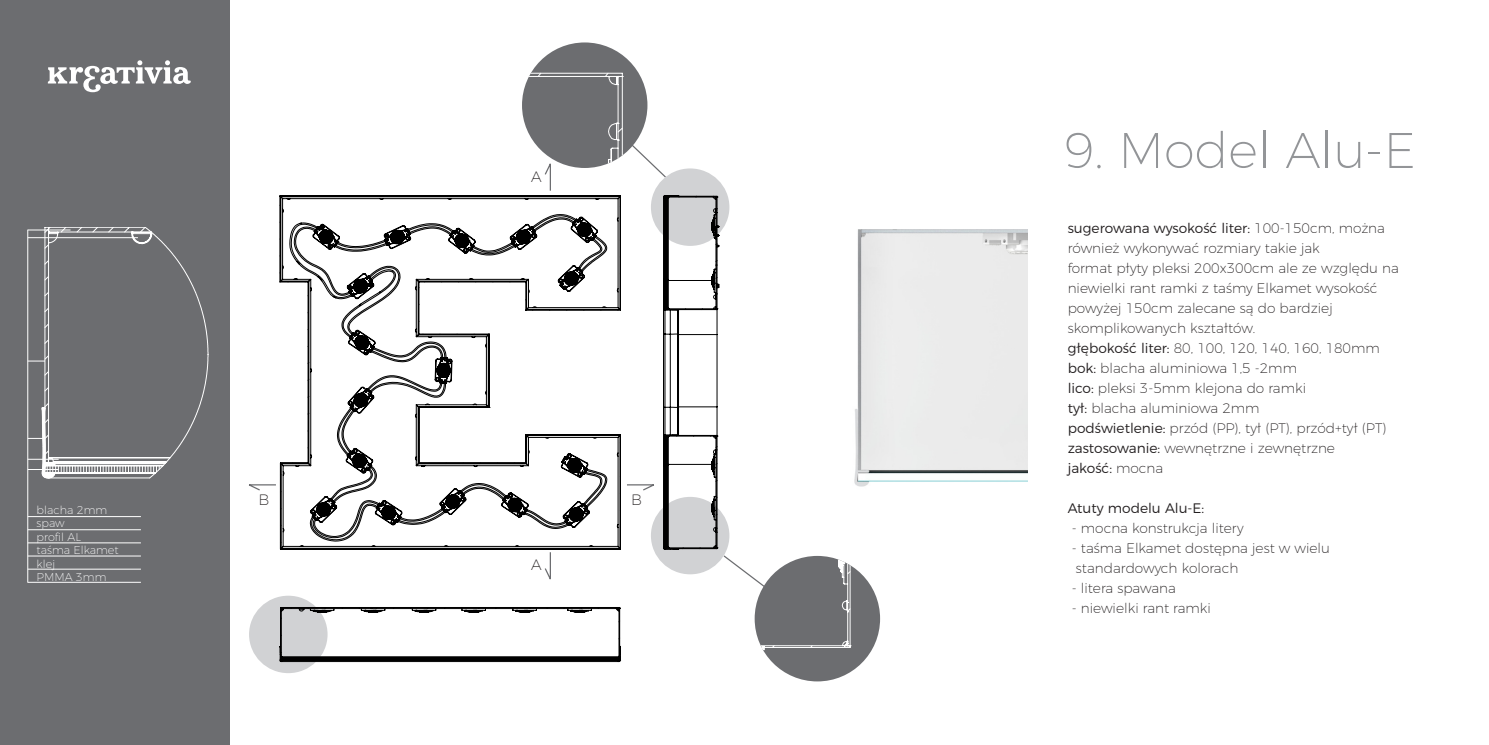
<style>
.page{position:relative;width:1489px;height:745px;background:#fff}
.page>*{position:absolute;margin:0;border:0;box-sizing:border-box;transform-origin:0 0}
.t1{font:200 50px "Montserrat";color:#939598}
.t2{font:200 15px "Montserrat";color:#231f20}
.t3{font:200 13.75px/20px "Montserrat";color:#231f20}
.t4{font:300 13.75px "Montserrat";color:#231f20}
.t5{font:200 11.25px "Montserrat";color:#fff}
.s1{font-weight:300}
.s2{font-weight:200}
</style>
<div class="page">
<div style="left:0;top:0;width:229px;height:744px;background:#6c6d70"></div>
<hr style="left:27px;top:229px;width:1px;height:353px;background:#fff">
<hr style="left:28px;top:516px;width:113px;height:1px;background:#fff">
<hr style="left:28px;top:529px;width:113px;height:1px;background:#fff">
<hr style="left:28px;top:542px;width:113px;height:1px;background:#fff">
<hr style="left:28px;top:555px;width:113px;height:1px;background:#fff">
<hr style="left:28px;top:568px;width:113px;height:1px;background:#fff">
<img style="left:855px;top:229px;width:172px;height:258px">
<svg style="left:28px;top:227px;width:180px;height:252px"></svg>
<hr style="left:28px;top:581px;width:113px;height:1px;background:#fff">
<svg style="left:249px;top:595px;width:78px;height:77px"></svg>
<div style="left:522px;top:42px;width:125px;height:126px;background:#6c6d70;border-radius:50%"></div>
<div style="left:754px;top:555px;width:126px;height:126px;background:#6c6d70;border-radius:50%"></div>
<svg style="left:48px;top:60px;width:143px;height:32px"></svg>
<hr style="left:28px;top:229px;width:43px;height:1px;background:#fff">
<svg style="left:249px;top:70px;width:606px;height:591px"></svg>
<p class="t5" style="left:37px;top:501px;width:72px">blacha 2mm</p>
<p class="t5" style="left:37px;top:514px;width:29px">spaw</p>
<p class="t5" style="left:37px;top:528px;width:46px">profil AL</p>
<p class="t5" style="left:37px;top:541px;width:84px">taśma Elkamet</p>
<p class="t5" style="left:37px;top:555px;width:20px">klej</p>
<p class="t5" style="left:37px;top:568px;width:71px">PMMA 3mm</p>
<p class="t2" style="left:531px;top:165px;width:12px">A</p>
<p class="t2" style="left:258px;top:487px;width:12px">B</p>
<p class="t2" style="left:631px;top:487px;width:12px">B</p>
<p class="t2" style="left:531px;top:553px;width:12px">A</p>
<p class="t1" style="left:1063px;top:112px;width:354px">9. Model Alu-E</p>
<p class="t3" style="left:1067px;top:216px;width:319px"><span class="s1">sugerowana wysokość liter:</span> 100-150cm, można również wykonywać rozmiary takie jak</p>
<p class="t3" style="left:1067px;top:256px;width:333px">format płyty pleksi 200x300cm ale ze względu na niewielki rant ramki z taśmy Elkamet wysokość</p>
<p class="t3" style="left:1067px;top:296px;width:266px">powyżej 150cm zalecane są do bardziej skomplikowanych kształtów.</p>
<p class="t3" style="left:1067px;top:336px;width:314px"><span class="s1">głębokość liter:</span> 80, 100, 120, 140, 160, 180mm</p>
<p class="t3" style="left:1067px;top:356px;width:231px"><span class="s1">bok:</span> blacha aluminiowa 1,5 -2mm</p>
<p class="t3" style="left:1067px;top:376px;width:240px"><span class="s1">lico:</span> pleksi 3-5mm klejona do ramki</p>
<p class="t3" style="left:1067px;top:396px;width:193px"><span class="s1">tył:</span> blacha aluminiowa 2mm</p>
<p class="t3" style="left:1067px;top:416px;width:320px"><span class="s1">podświetlenie:</span> przód (PP), tył (PT), przód+tył (PT)</p>
<p class="t3" style="left:1067px;top:436px;width:269px"><span class="s1">zastosowanie:</span> wewnętrzne i zewnętrzne</p>
<p class="t4" style="left:1067px;top:457px;width:97px">jakość: <span class="s2">mocna</span></p>
<p class="t4" style="left:1067px;top:497px;width:138px">Atuty modelu Alu-E:</p>
<p class="t3" style="left:1071px;top:516px;width:173px">- mocna konstrukcja litery</p>
<p class="t3" style="left:1071px;top:536px;width:260px">- taśma Elkamet dostępna jest w wielu</p>
<p class="t3" style="left:1075px;top:556px;width:164px">standardowych kolorach</p>
<p class="t3" style="left:1071px;top:576px;width:106px">- litera spawana</p>
<p class="t3" style="left:1071px;top:596px;width:141px">- niewielki rant ramki</p>
</div>
